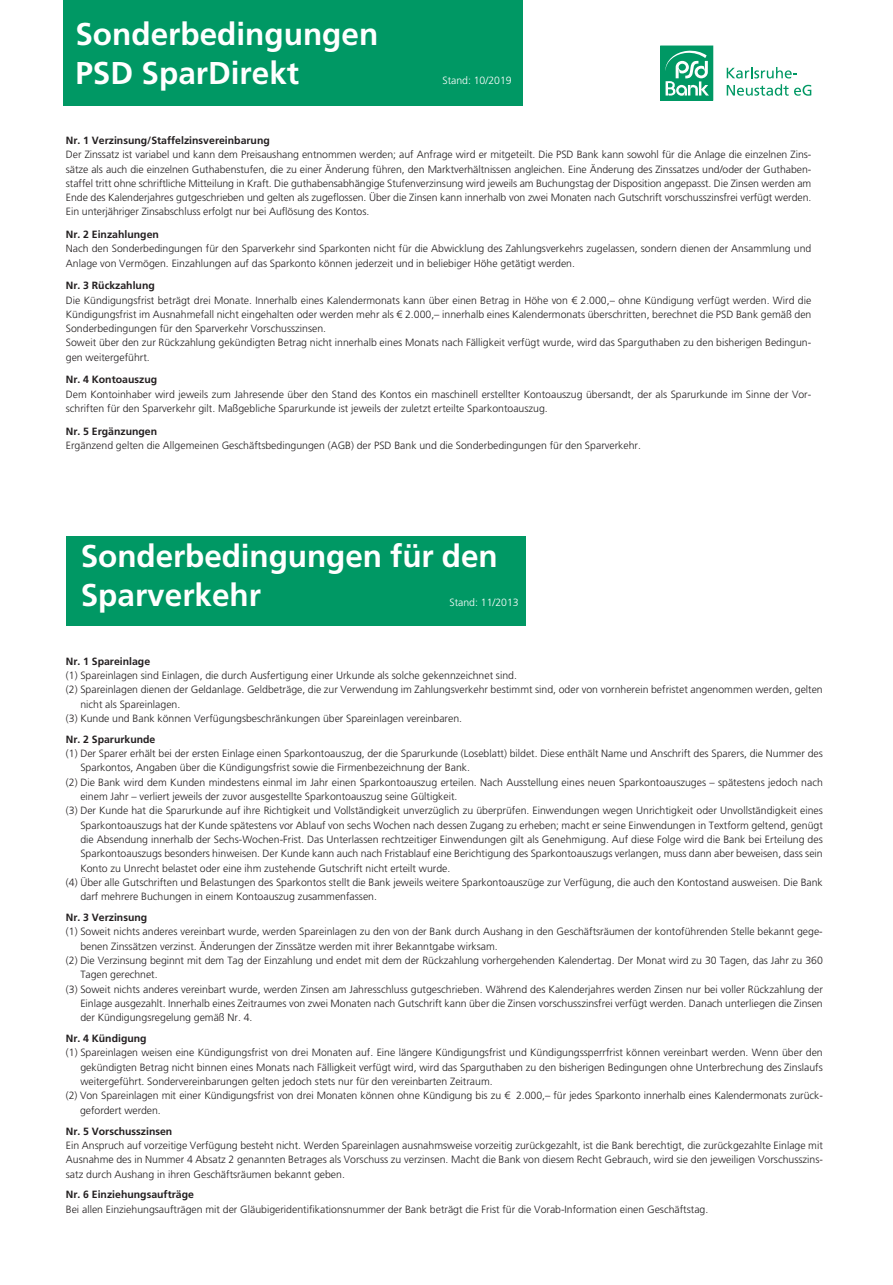
<style>
.page{position:relative;width:893px;height:1285px;background:#fff}
.page>*{position:absolute;margin:0;border:0;box-sizing:border-box;transform-origin:0 0}
.t1{font:700 31.5px/39px "Frutiger LT";color:#fff}
.t2{font:300 10.5px/14.2px "Frutiger LT";color:#231f20}
.t3{font:700 10.5px "Frutiger LT";color:#231f20}
.t4{font:300 10.5px "Frutiger LT";color:#fff}
</style>
<div class="page">
<div style="left:64px;top:0;width:459px;height:105px;background:#009864"></div>
<div style="left:66px;top:536px;width:459px;height:89px;background:#009864"></div>
<div style="left:661px;top:46px;width:52px;height:54px;background:#009864"></div>
<div style="left:660px;top:46px;width:53px;height:54px;border:1px solid #009864"></div>
<svg style="left:665px;top:50px;width:44px;height:46px"></svg>
<svg style="left:727px;top:84px;width:84px;height:12px"></svg>
<svg style="left:727px;top:67px;width:70px;height:11px"></svg>
<h1 class="t1" style="left:75px;top:15px;width:304px">Sonderbedingungen<br>PSD SparDirekt</h1>
<p class="t4" style="left:442px;top:74px;width:71px">Stand: 10/2019</p>
<p class="t3" style="left:66px;top:134px;width:205px">Nr. 1 Verzinsung/Staffelzinsvereinbarung</p>
<p class="t2" style="left:66px;top:148px;width:747px;text-align:justify">Der Zinssatz ist variabel und kann dem Preisaushang entnommen werden; auf Anfrage wird er mitgeteilt. Die PSD Bank kann sowohl für die Anlage die einzelnen Zins&shy;sätze als auch die einzelnen Guthabenstufen, die zu einer Änderung führen, den Marktverhältnissen angleichen. Eine Änderung des Zinssatzes und/oder der Guthaben&shy;staffel tritt ohne schriftliche Mitteilung in Kraft. Die guthabensabhängige Stufenverzinsung wird jeweils am Buchungstag der Disposition angepasst. Die Zinsen werden am Ende des Kalenderjahres gutgeschrieben und gelten als zugeflossen. Über die Zinsen kann innerhalb von zwei Monaten nach Gutschrift vorschusszinsfrei verfügt werden.<br>Ein unterjähriger Zinsabschluss erfolgt nur bei Auflösung des Kontos.</p>
<p class="t3" style="left:66px;top:228px;width:95px">Nr. 2 Einzahlungen</p>
<p class="t2" style="left:66px;top:242px;width:747px">Nach den Sonderbedingungen für den Sparverkehr sind Sparkonten nicht für die Abwicklung des Zahlungsverkehrs zugelassen, sondern dienen der Ansammlung und<br>Anlage von Vermögen. Einzahlungen auf das Sparkonto können jederzeit und in beliebiger Höhe getätigt werden.</p>
<p class="t3" style="left:66px;top:279px;width:90px">Nr. 3 Rückzahlung</p>
<p class="t2" style="left:66px;top:293px;width:747px">Die Kündigungsfrist beträgt drei Monate. Innerhalb eines Kalendermonats kann über einen Betrag in Höhe von € 2.000,– ohne Kündigung verfügt werden. Wird die Kündigungsfrist im Ausnahmefall nicht eingehalten oder werden mehr als € 2.000,– innerhalb eines Kalendermonats überschritten, berechnet die PSD Bank gemäß den Sonderbedingungen für den Sparverkehr Vorschusszinsen.<br>Soweit über den zur Rückzahlung gekündigten Betrag nicht innerhalb eines Monats nach Fälligkeit verfügt wurde, wird das Sparguthaben zu den bisherigen Bedingun&shy;gen weitergeführt.</p>
<p class="t3" style="left:66px;top:373px;width:93px">Nr. 4 Kontoauszug</p>
<p class="t2" style="left:66px;top:387px;width:747px">Dem Kontoinhaber wird jeweils zum Jahresende über den Stand des Kontos ein maschinell erstellter Kontoauszug übersandt, der als Sparurkunde im Sinne der Vor&shy;schriften für den Sparverkehr gilt. Maßgebliche Sparurkunde ist jeweils der zuletzt erteilte Sparkontoauszug.</p>
<p class="t3" style="left:66px;top:425px;width:93px">Nr. 5 Ergänzungen</p>
<p class="t2" style="left:66px;top:438px;width:577px">Ergänzend gelten die Allgemeinen Geschäftsbedingungen (AGB) der PSD Bank und die Sonderbedingungen für den Sparverkehr.</p>
<h1 class="t1" style="left:81px;top:537px;width:418px">Sonderbedingungen für den<br>Sparverkehr</h1>
<p class="t4" style="left:449px;top:596px;width:71px">Stand: 11/2013</p>
<p class="t3" style="left:66px;top:654px;width:86px">Nr. 1 Spareinlage</p>
<p class="t2" style="left:66px;top:668px;width:453px">(1) Spareinlagen sind Einlagen, die durch Ausfertigung einer Urkunde als solche gekennzeichnet sind.</p>
<p class="t2" style="left:66px;top:682px;width:758px">(2) Spareinlagen dienen der Geldanlage. Geldbeträge, die zur Verwendung im Zahlungsverkehr bestimmt sind, oder von vornherein befristet angenommen werden, gelten</p>
<p class="t2" style="left:80px;top:697px;width:102px">nicht als Spareinlagen.</p>
<p class="t2" style="left:66px;top:711px;width:398px">(3) Kunde und Bank können Verfügungsbeschränkungen über Spareinlagen vereinbaren.</p>
<p class="t3" style="left:66px;top:732px;width:91px">Nr. 2 Sparurkunde</p>
<p class="t2" style="left:66px;top:746px;width:758px">(1) Der Sparer erhält bei der ersten Einlage einen Sparkontoauszug, der die Sparurkunde (Loseblatt) bildet. Diese enthält Name und Anschrift des Sparers, die Nummer des</p>
<p class="t2" style="left:80px;top:760px;width:391px">Sparkontos, Angaben über die Kündigungsfrist sowie die Firmenbezeichnung der Bank.</p>
<p class="t2" style="left:66px;top:775px;width:758px">(2) Die Bank wird dem Kunden mindestens einmal im Jahr einen Sparkontoauszug erteilen. Nach Ausstellung eines neuen Sparkontoauszuges – spätestens jedoch nach</p>
<p class="t2" style="left:80px;top:789px;width:379px">einem Jahr – verliert jeweils der zuvor ausgestellte Sparkontoauszug seine Gültigkeit.</p>
<p class="t2" style="left:66px;top:803px;width:758px">(3) Der Kunde hat die Sparurkunde auf ihre Richtigkeit und Vollständigkeit unverzüglich zu überprüfen. Einwendungen wegen Unrichtigkeit oder Unvollständigkeit eines</p>
<p class="t2" style="left:80px;top:818px;width:744px">Sparkontoauszugs hat der Kunde spätestens vor Ablauf von sechs Wochen nach dessen Zugang zu erheben; macht er seine Einwendungen in Textform geltend, genügt</p>
<p class="t2" style="left:80px;top:832px;width:744px">die Absendung innerhalb der Sechs-Wochen-Frist. Das Unterlassen rechtzeitiger Einwendungen gilt als Genehmigung. Auf diese Folge wird die Bank bei Erteilung des</p>
<p class="t2" style="left:80px;top:846px;width:744px">Sparkontoauszugs besonders hinweisen. Der Kunde kann auch nach Fristablauf eine Berichtigung des Sparkontoauszugs verlangen, muss dann aber beweisen, dass sein</p>
<p class="t2" style="left:80px;top:860px;width:371px">Konto zu Unrecht belastet oder eine ihm zustehende Gutschrift nicht erteilt wurde.</p>
<p class="t2" style="left:66px;top:875px;width:758px">(4) Über alle Gutschriften und Belastungen des Sparkontos stellt die Bank jeweils weitere Sparkontoauszüge zur Verfügung, die auch den Kontostand ausweisen. Die Bank</p>
<p class="t2" style="left:80px;top:889px;width:298px">darf mehrere Buchungen in einem Kontoauszug zusammenfassen.</p>
<p class="t3" style="left:66px;top:911px;width:83px">Nr. 3 Verzinsung</p>
<p class="t2" style="left:66px;top:924px;width:758px">(1) Soweit nichts anderes vereinbart wurde, werden Spareinlagen zu den von der Bank durch Aushang in den Geschäftsräumen der kontoführenden Stelle bekannt gege-</p>
<p class="t2" style="left:80px;top:938px;width:419px">benen Zinssätzen verzinst. Änderungen der Zinssätze werden mit ihrer Bekanntgabe wirksam.</p>
<p class="t2" style="left:66px;top:953px;width:758px">(2) Die Verzinsung beginnt mit dem Tag der Einzahlung und endet mit dem der Rückzahlung vorhergehenden Kalendertag. Der Monat wird zu 30 Tagen, das Jahr zu 360</p>
<p class="t2" style="left:80px;top:967px;width:79px">Tagen gerechnet.</p>
<p class="t2" style="left:66px;top:981px;width:758px">(3) Soweit nichts anderes vereinbart wurde, werden Zinsen am Jahresschluss gutgeschrieben. Während des Kalenderjahres werden Zinsen nur bei voller Rückzahlung der</p>
<p class="t2" style="left:80px;top:996px;width:744px">Einlage ausgezahlt. Innerhalb eines Zeitraumes von zwei Monaten nach Gutschrift kann über die Zinsen vorschusszinsfrei verfügt werden. Danach unterliegen die Zinsen</p>
<p class="t2" style="left:80px;top:1010px;width:174px">der Kündigungsregelung gemäß Nr. 4.</p>
<p class="t3" style="left:66px;top:1032px;width:82px">Nr. 4 Kündigung</p>
<p class="t2" style="left:66px;top:1045px;width:758px">(1) Spareinlagen weisen eine Kündigungsfrist von drei Monaten auf. Eine längere Kündigungsfrist und Kündigungssperrfrist können vereinbart werden. Wenn über den</p>
<p class="t2" style="left:80px;top:1059px;width:744px">gekündigten Betrag nicht binnen eines Monats nach Fälligkeit verfügt wird, wird das Sparguthaben zu den bisherigen Bedingungen ohne Unterbrechung des Zinslaufs</p>
<p class="t2" style="left:80px;top:1074px;width:414px">weitergeführt. Sondervereinbarungen gelten jedoch stets nur für den vereinbarten Zeitraum.</p>
<p class="t2" style="left:66px;top:1088px;width:758px">(2) Von Spareinlagen mit einer Kündigungsfrist von drei Monaten können ohne Kündigung bis zu € 2.000,– für jedes Sparkonto innerhalb eines Kalendermonats zurück-</p>
<p class="t2" style="left:80px;top:1102px;width:82px">gefordert werden.</p>
<p class="t3" style="left:66px;top:1124px;width:108px">Nr. 5 Vorschusszinsen</p>
<p class="t2" style="left:66px;top:1137px;width:758px;text-align:justify">Ein Anspruch auf vorzeitige Verfügung besteht nicht. Werden Spareinlagen ausnahmsweise vorzeitig zurückgezahlt, ist die Bank berechtigt, die zurückgezahlte Einlage mit Ausnahme des in Nummer 4 Absatz 2 genannten Betrages als Vorschuss zu verzinsen. Macht die Bank von diesem Recht Gebrauch, wird sie den jeweiligen Vorschusszins&shy;satz durch Aushang in ihren Geschäftsräumen bekannt geben.</p>
<p class="t3" style="left:66px;top:1188px;width:130px">Nr. 6 Einziehungsaufträge</p>
<p class="t2" style="left:66px;top:1201px;width:644px">Bei allen Einziehungsaufträgen mit der Gläubigeridentifikationsnummer der Bank beträgt die Frist für die Vorab-Information einen Geschäftstag.</p>
</div>
